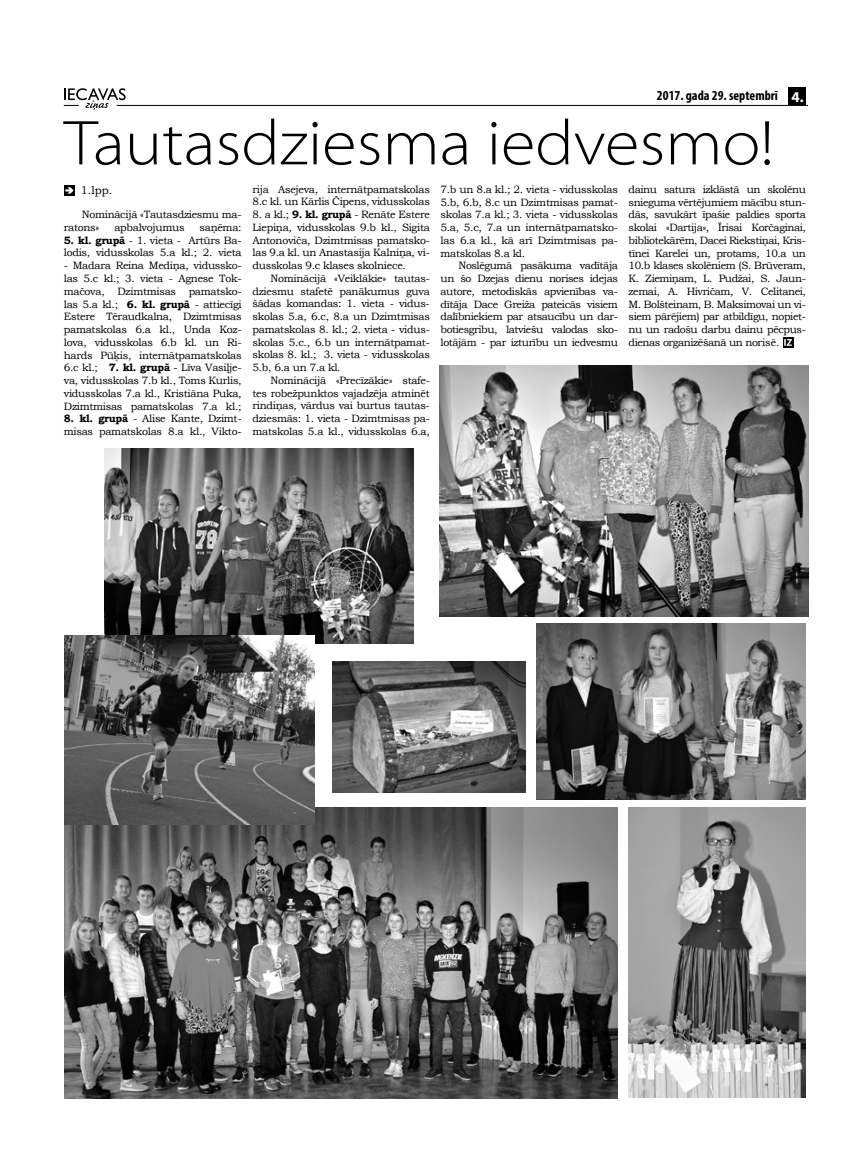
<style>
.page{position:relative;width:851px;height:1170px;background:#fff}
.page>*{position:absolute;margin:0;border:0;box-sizing:border-box;transform-origin:0 0}
.t1{font:300 semi-expanded 63.75px "Myriad Pro";color:#000}
.t2{font:700 condensed 13.75px "Myriad Pro";color:#000}
.t3{font:11.25px "Bookman Old Style";color:#000}
.t4{font:10.62px/12.8px "Bookman Old Style";letter-spacing:-.025em;color:#000;text-align:justify}
.s1{font-stretch:normal;font-size:15px;color:#fff}
.s2{font-weight:700}
</style>
<div class="page">
<hr style="left:117px;top:105px;width:689px;height:1px;background:#000">
<svg style="left:64px;top:88px;width:62px;height:22px"></svg>
<div style="left:788px;top:87px;width:18px;height:18px;background:#000"></div>
<svg style="left:64px;top:185px;width:11px;height:10px"></svg>
<svg style="left:65px;top:187px;width:9px;height:6px"></svg>
<img style="left:64px;top:808px;width:554px;height:290px">
<img style="left:105px;top:448px;width:308px;height:195px">
<img style="left:536px;top:624px;width:269px;height:175px">
<svg style="left:783px;top:337px;width:10px;height:10px"></svg>
<svg style="left:784px;top:339px;width:7px;height:7px"></svg>
<img style="left:64px;top:635px;width:250px;height:189px">
<img style="left:332px;top:661px;width:193px;height:131px">
<img style="left:439px;top:366px;width:369px;height:250px">
<img style="left:628px;top:807px;width:177px;height:290px">
<p class="t2" style="left:657px;top:87px;width:148px">2017. gada 29. septembrī <span class="s1">4.</span></p>
<h1 class="t1" style="left:64px;top:107px;width:710px">Tautasdziesma iedvesmo!</h1>
<p class="t4" style="left:440px;top:183px;width:179px">7.b un 8.a kl.; 2. vieta - vidusskolas 5.b, 6.b, 8.c un Dzimtmisas pamat&shy;skolas 7.a kl.; 3. vieta - vidusskolas 5.a, 5.c, 7.a un internātpamatsko&shy;las 6.a kl., kā arī Dzimtmisas pa&shy;matskolas 8.a kl.</p>
<p class="t4" style="left:440px;top:259px;width:179px;text-indent:18px">Noslēgumā pasākuma vadītāja un šo Dzejas dienu norises idejas autore, metodiskās apvienības va&shy;dītāja Dace Greiža pateicās visiem dalībniekiem par atsaucību un dar&shy;botiesgribu, latviešu valodas sko&shy;lotājām - par izturību un iedvesmu</p>
<p class="t4" style="left:252px;top:182px;width:179px">rija Asejeva, internātpamatskolas<br>8.c kl. un Kārlis Čipens, vidusskolas</p>
<p class="t4" style="left:252px;top:208px;width:179px">8. a kl.; <span class="s2">9. kl. grupā</span> - Renāte Estere Liepiņa, vidusskolas 9.b kl., Sigita Antonoviča, Dzimtmisas pamatsko&shy;las 9.a kl. un Anastasija Kalniņa, vi&shy;dusskolas 9.c klases skolniece.</p>
<p class="t4" style="left:252px;top:272px;width:179px;text-indent:18px">Nominācijā «Veiklākie» tautas&shy;dziesmu stafetē panākumus guva šādas komandas: 1. vieta - vidus&shy;skolas 5.a, 6.c, 8.a un Dzimtmisas pamatskolas 8. kl.; 2. vieta - vidus&shy;skolas 5.c., 6.b un internātpamat&shy;skolas 8. kl.; 3. vieta - vidusskolas 5.b, 6.a un 7.a kl.</p>
<p class="t4" style="left:252px;top:374px;width:179px;text-indent:18px">Nominācijā «Precīzākie» stafe&shy;tes robežpunktos vajadzēja atminēt rindiņas, vārdus vai burtus tautas&shy;dziesmās: 1. vieta - Dzimtmisas pa&shy;matskolas 5.a kl., vidusskolas 6.a,</p>
<p class="t4" style="left:628px;top:183px;width:179px">dainu satura izklāstā un skolēnu snieguma vērtējumiem mācību stun&shy;dās, savukārt īpašie paldies sporta skolai «Dartija», Īrisai Korčaginai, bibliotekārēm, Dacei Riekstiņai, Kris&shy;tīnei Karelei un, protams, 10.a un 10.b klases skolēniem (S. Brūveram, K. Ziemiņam, L. Pudžai, S. Jaun&shy;zemai, A. Hivričam, V. Celitanei, M. Bolšteinam, B. Maksimovai un vi&shy;siem pārējiem) par atbildīgu, nopiet&shy;nu un radošu darbu dainu pēcpus&shy;dienas organizēšanā un norisē.</p>
<p class="t3" style="left:81px;top:183px;width:33px">1.lpp.</p>
<p class="t4" style="left:64px;top:208px;width:179px;text-indent:18px">Nominācijā «Tautasdziesmu ma&shy;ratons»</p>
<p class="t4" style="left:114px;top:221px;width:72px">apbalvojumus</p>
<p class="t4" style="left:199px;top:221px;width:44px">saņēma:</p>
<p class="t4" style="left:64px;top:234px;width:179px"><span class="s2">5. kl. grupā</span> - 1. vieta - Artūrs Ba&shy;lodis, vidusskolas 5.a kl.; 2. vieta</p>
<p class="t4" style="left:64px;top:259px;width:179px">- Madara Reina Mediņa, vidussko&shy;las 5.c kl.; 3. vieta - Agnese Tok&shy;mačova, Dzimtmisas pamatsko&shy;las 5.a kl.; <span class="s2">6. kl. grupā</span> - attiecīgi Estere Tēraudkalna, Dzimtmisas pamatskolas 6.a kl., Unda Koz&shy;lova, vidusskolas 6.b kl. un Ri&shy;hards Pūķis, internātpamatskolas 6.c kl.; <span class="s2">7. kl. grupā</span> - Līva Vasiļje&shy;va, vidusskolas 7.b kl., Toms Kurlis, vidusskolas 7.a kl., Kristiāna Puka, Dzimtmisas pamatskolas 7.a kl.;</p>
<p class="t4" style="left:64px;top:412px;width:179px"><span class="s2">8. kl. grupā</span> - Alise Kante, Dzimt&shy;misas pamatskolas 8.a kl., Vikto-</p>
</div>
